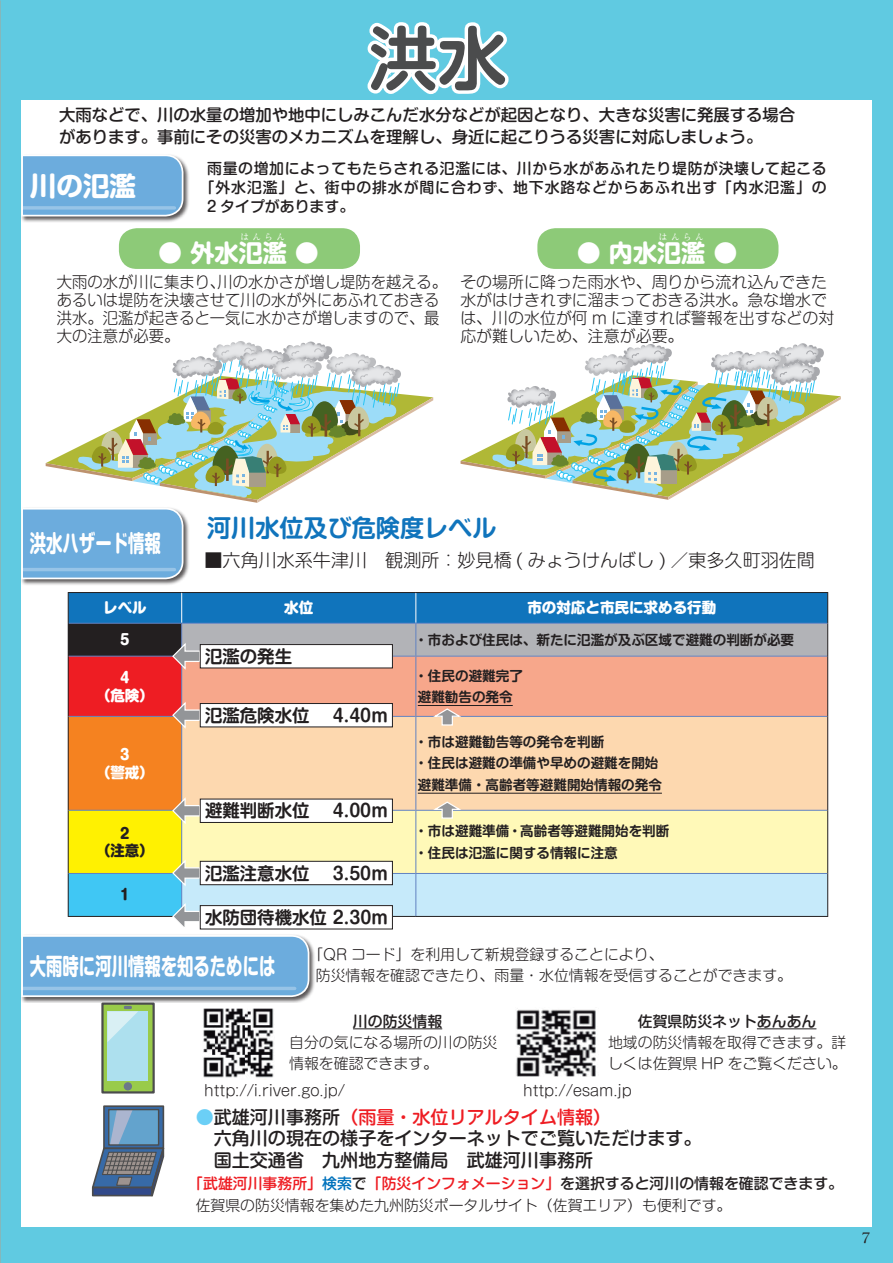
<style>
.page{position:relative;width:893px;height:1263px;background:#60cae1}
.page>*{position:absolute;margin:0;border:0;box-sizing:border-box;transform-origin:0 0}
.t1{font:700 68.85px "UD Shin M Go Pr 6 De";color:#4b4c4d}
.t2{font:700 26.55px "Shin M Go Pro";color:#fff}
.t3{font:700 24.15px "Shin M Go Pro";color:#fff}
.t4{font:700 24.15px "Shin M Go Pro De";color:#1074bc}
.t5{font:700 23.4px "Shin M Go Pro";color:#fff;scale:.7 1}
.t6{font:500 18px/21.3px "Shin M Go Pro";color:#231f20}
.t7{font:300 18px "Shin M Go Pro";color:#231f20}
.t8{font:700 17.4px "Shin M Go Pro De";color:#231f20}
.t9{font:500 16.35px/21.6px "Shin M Go Pro";color:#231f20}
.t10{font:300 15.9px/18px "Shin M Go Pro";color:#231f20;scale:.96 1}
.t11{font:300 15.9px/18px "Shin M Go Pro";color:#231f20}
.t12{font:300 14.85px/21.3px "Shin M Go Pro";color:#231f20}
.t13{font:500 14.85px "Shin M Go Pro";letter-spacing:.045em;color:#231f20}
.t14{font:500 14.85px "Shin M Go Pro";color:#231f20}
.t15{font:14.7px/18.3px "New Cezanne Pro M 83 pv RKSJ H";letter-spacing:-.015em;color:#231f20;text-align:justify}
.t16{font:800 14.55px/17.4px "Shin M Go Pro";color:#fff;text-align:center}
.t17{font:800 14.55px/17.4px "Shin M Go Pro";color:#231f20;text-align:center}
.t18{font:14.4px/18px "New Cezanne Pro M 83 pv RKSJ H";letter-spacing:-.1em;color:#231f20;text-align:justify}
.t19{font:500 13.8px "Reim Pr 6 N";color:#231f20}
.t20{font:700 13.5px/21.3px "Shin M Go Pro De";color:#231f20}
.t21{font:700 8.55px "UD Shin M Go Pro De";letter-spacing:.42em;color:#fff}
.s1{color:#6bcff6}
.s2{color:#ee1d23}
.s3{font-weight:500;color:#ee1d23}
.s4{font-weight:500;color:#0072bc}
.s5{font-weight:500}
</style>
<div class="page">
<svg style="left:367px;top:22px;width:142px;height:73px"></svg>
<div style="left:21px;top:100px;width:851px;height:1127px;background:#fff"></div>
<img style="left:203px;top:1008px;width:71px;height:71px">
<hr style="left:353px;top:1028px;width:89px;height:1px;background:#231f20">
<img style="left:516px;top:1009px;width:80px;height:68px">
<hr style="left:757px;top:1028px;width:59px;height:1px;background:#231f20">
<div style="left:20px;top:153px;width:170px;height:70px;background:#231f20;opacity:.75"></div>
<svg style="left:20px;top:154px;width:164px;height:63px;background:#79b2de"></svg>
<svg style="left:23px;top:206px;width:151px;height:4px"></svg>
<div style="left:20px;top:933px;width:296px;height:70px;background:#231f20;opacity:.75"></div>
<div style="left:20px;top:506px;width:170px;height:80px;background:#231f20;opacity:.75"></div>
<div style="left:119px;top:228px;width:241px;height:41px;background:#8dca78;border-radius:18px"></div>
<svg style="left:20px;top:341px;width:413px;height:239px"></svg>
<div style="left:537px;top:228px;width:241px;height:41px;background:#8dca78;border-radius:18px"></div>
<svg style="left:461px;top:343px;width:379px;height:157px"></svg>
<div style="left:68px;top:716px;width:114px;height:94px;background:#f58220"></div>
<div style="left:182px;top:730px;width:645px;height:67px;background:#fdd8af"></div>
<hr style="left:415px;top:717px;width:1px;height:93px;background:#6182c1">
<hr style="left:68px;top:716px;width:1px;height:94px;background:#231f20">
<hr style="left:827px;top:716px;width:1px;height:94px;background:#231f20">
<hr style="left:181px;top:717px;width:1px;height:93px;background:#6182c1">
<hr style="left:418px;top:793px;width:244px;height:1px;background:#231f20">
<svg style="left:20px;top:797px;width:808px;height:201px"></svg>
<svg style="left:68px;top:592px;width:760px;height:138px;background:#a89398"></svg>
<div style="left:200px;top:644px;width:192px;height:24px;background:#fff"></div>
<div style="left:200px;top:644px;width:193px;height:24px;border:1px solid #231f20"></div>
<div style="left:102px;top:1004px;width:52px;height:88px;background:#99cb4a"></div>
<div style="left:101px;top:1002px;width:54px;height:91px;border:2px solid #4b4c4d"></div>
<div style="left:124px;top:1082px;width:8px;height:8px;background:#6c7889;border-radius:50%"></div>
<div style="left:107px;top:1011px;width:41px;height:69px;background:#ade0ee"></div>
<svg style="left:107px;top:1006px;width:31px;height:36px"></svg>
<div style="left:104px;top:1106px;width:59px;height:42px;background:#38679e"></div>
<div style="left:103px;top:1105px;width:61px;height:44px;border:2px solid #4b4c4d"></div>
<svg style="left:92px;top:1109px;width:72px;height:87px"></svg>
<h1 class="t1" style="left:369px;top:-1px;width:139px">洪水</h1>
<p class="t9" style="left:59px;top:102px;width:738px">大雨などで、川の水量の増加や地中にしみこんだ水分などが起因となり、大きな災害に発展する場合があります。事前にその災害のメカニズムを理解し、身近に起こりうる災害に対応しましょう。</p>
<p class="t13" style="left:207px;top:156px;width:621px">雨量の増加によってもたらされる氾濫には、川から水があふれたり堤防が決壊して起こる</p>
<p class="t13" style="left:200px;top:175px;width:628px">「外水氾濫」と、街中の排水が間に合わず、地下水路などからあふれ出す「内水氾濫」の</p>
<p class="t14" style="left:207px;top:194px;width:149px">2 タイプがあります。</p>
<h2 class="t2" style="left:30px;top:164px;width:108px">川の氾濫</h2>
<p class="t21" style="left:240px;top:229px;width:46px">はんらん</p>
<p class="t10" style="left:57px;top:271px;width:408px">大雨の水が川に集まり、川の水かさが増し堤防を越える。あるいは堤防を決壊させて川の水が外にあふれておきる洪水。氾濫が起きると一気に水かさが増しますので、最大の注意が必要。</p>
<h3 class="t3" style="left:158px;top:233px;width:162px">● 外水氾濫 ●</h3>
<p class="t15" style="left:66px;top:277px;width:364px">あるいは堤防を決壊させて川の水が外にあふれておきる洪水。はん濫が起きると一気に水かさが増しますので、最大の注意が必要。</p>
<p class="t21" style="left:659px;top:229px;width:46px">はんらん</p>
<p class="t11" style="left:460px;top:271px;width:376px">その場所に降った雨水や、周りから流れ込んできた水がはけきれずに溜まっておきる洪水。急な増水では、川の水位が何 m に達すれば警報を出すなどの対応が難しいため、注意が必要。</p>
<h3 class="t3" style="left:577px;top:233px;width:162px">● 内水氾濫 ●</h3>
<p class="t18" style="left:484px;top:270px;width:358px">その場所に降った雨水や、周りから流れ込んできた水がはけきれずに溜まっておきる洪水。川の水位が何mに達すれば警報を出すなどの対応が難しいため、注意が必要。</p>
<h3 class="t5" style="left:30px;top:524px;width:189px">洪水ハザード情報</h3>
<h3 class="t4" style="left:207px;top:508px;width:291px">河川水位及び危険度レベル</h3>
<p class="t7" style="left:205px;top:546px;width:612px">■六角川水系牛津川　観測所：妙見橋 ( みょうけんばし ) ／東多久町羽佐間</p>
<p class="t16" style="left:103px;top:597px;width:45px">レベル</p>
<p class="t16" style="left:284px;top:597px;width:31px">水位</p>
<p class="t16" style="left:527px;top:597px;width:190px">市の対応と市民に求める行動</p>
<p class="t16" style="left:120px;top:629px;width:11px">5</p>
<p class="t20" style="left:414px;top:627px;width:381px">・市および住民は、新たに氾濫が及ぶ区域で避難の判断が必要</p>
<p class="t16" style="left:96px;top:667px;width:60px">4<br>（危険）</p>
<p class="t20" style="left:414px;top:663px;width:110px">・住民の避難完了避難勧告の発令</p>
<p class="t8" style="left:205px;top:642px;width:89px">氾濫の発生</p>
<p class="t16" style="left:96px;top:744px;width:60px">3<br>（警戒）</p>
<p class="t8" style="left:205px;top:701px;width:106px">氾濫危険水位</p>
<p class="t8" style="left:333px;top:701px;width:57px">4.40M</p>
<p class="t8" style="left:205px;top:797px;width:106px">避難判断水位</p>
<p class="t8" style="left:333px;top:797px;width:57px">4.00M</p>
<p class="t20" style="left:414px;top:730px;width:249px">・市は避難勧告等の発令を判断<br>・住民は避難の準備や早めの避難を開始避難準備・高齢者等避難開始情報の発令</p>
<p class="t17" style="left:96px;top:823px;width:60px">2<br>（注意）</p>
<p class="t20" style="left:414px;top:819px;width:256px">・市は避難準備・高齢者等避難開始を判断・住民は氾濫に関する情報に注意</p>
<p class="t17" style="left:120px;top:884px;width:11px">1</p>
<p class="t8" style="left:205px;top:859px;width:106px">氾濫注意水位</p>
<p class="t8" style="left:333px;top:859px;width:57px">3.50M</p>
<p class="t8" style="left:205px;top:903px;width:185px">水防団待機水位 2.30M</p>
<h3 class="t5" style="left:30px;top:947px;width:352px">大雨時に河川情報を知るためには</h3>
<p class="t12" style="left:316px;top:942px;width:478px;text-indent:-7px">「QR コード」を利用して新規登録することにより、<br>防災情報を確認できたり、雨量・水位情報を受信することができます。</p>
<p class="t13" style="left:353px;top:1009px;width:91px">川の防災情報</p>
<p class="t12" style="left:289px;top:1030px;width:210px">自分の気になる場所の川の防災情報を確認できます。</p>
<p class="t14" style="left:638px;top:1009px;width:180px">佐賀県防災ネットあんあん</p>
<p class="t12" style="left:608px;top:1030px;width:240px">地域の防災情報を取得できます。詳しくは佐賀県 HP をご覧ください。</p>
<p class="t12" style="left:204px;top:1078px;width:143px">http://i.river.go.jp/</p>
<p class="t12" style="left:523px;top:1078px;width:110px">http://esam.jp</p>
<p class="t6" style="left:214px;top:1104px;width:489px;text-indent:-18px"><span class="s1">●</span>武雄河川事務所<span class="s2">（雨量・水位リアルタイム情報）<br></span>六角川の現在の様子をインターネットでご覧いただけます。国土交通省　九州地方整備局　武雄河川事務所</p>
<p class="t12" style="left:196px;top:1171px;width:649px;text-indent:-7px"><span class="s3">「武雄河川事務所」</span><span class="s4">検索</span><span class="s5">で</span><span class="s3">「防災インフォメーション」</span><span class="s5">を選択すると河川の情報を確認できます。</span>佐賀県の防災情報を集めた九州防災ポータルサイト（佐賀エリア）も便利です。</p>
<p class="t19" style="left:862px;top:1226px;width:10px">7</p>
</div>
